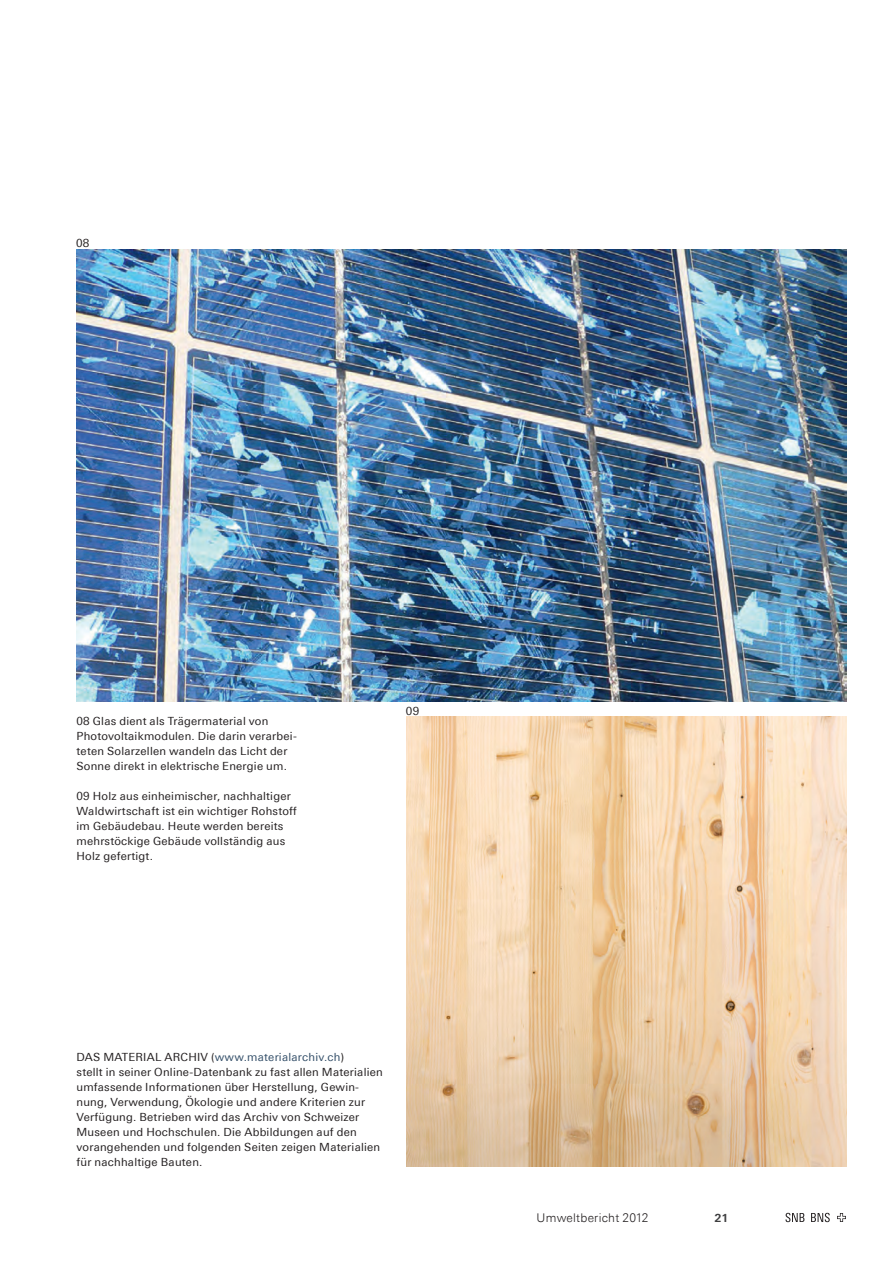
<style>
.page{position:relative;width:893px;height:1263px;background:#fff}
.page>*{position:absolute;margin:0;border:0;box-sizing:border-box;transform-origin:0 0}
.t1{font:300 12px "Univers Next Pro";letter-spacing:.02em;color:#231f20}
.t2{font:11.25px/15px "Univers Next Pro";letter-spacing:.02em;color:#231f20}
.t3{font:700 11.25px "Univers Next Pro";color:#3e3e3f}
.s1{color:#344f69}
</style>
<div class="page">
<svg style="left:837px;top:1213px;width:9px;height:9px"></svg>
<svg style="left:785px;top:1213px;width:19px;height:9px"></svg>
<svg style="left:811px;top:1213px;width:19px;height:9px"></svg>
<img style="left:406px;top:717px;width:440px;height:449px">
<img style="left:77px;top:250px;width:769px;height:452px">
<p class="t2" style="left:76px;top:236px;width:15px">08</p>
<p class="t2" style="left:77px;top:714px;width:221px">08 Glas dient als Trägermaterial von Photovoltaikmodulen. Die darin verarbei&shy;teten Solarzellen wandeln das Licht der Sonne direkt in elektrische Energie um.</p>
<p class="t2" style="left:77px;top:789px;width:222px">09 Holz aus einheimischer, nachhaltiger Waldwirtschaft ist ein wichtiger Rohstoff im Gebäudebau. Heute werden bereits mehrstöckige Gebäude vollständig aus Holz gefertigt.</p>
<p class="t2" style="left:406px;top:703px;width:15px">09</p>
<p class="t2" style="left:77px;top:1049px;width:308px">Das MATERIAL ARCHIV (<span class="s1">www.materialarchiv.ch</span>)<br>stellt in seiner Online-Datenbank zu fast allen Materialien umfassende Informationen über Herstellung, Gewin&shy;nung, Verwendung, Ökologie und andere Kriterien zur Verfügung. Betrieben wird das Archiv von Schweizer Museen und Hochschulen. Die Abbildungen auf den vorangehenden und folgenden Seiten zeigen Materialien für nachhaltige Bauten.</p>
<p class="t1" style="left:537px;top:1211px;width:113px">Umweltbericht 2012</p>
<p class="t3" style="left:714px;top:1211px;width:16px">21</p>
</div>
